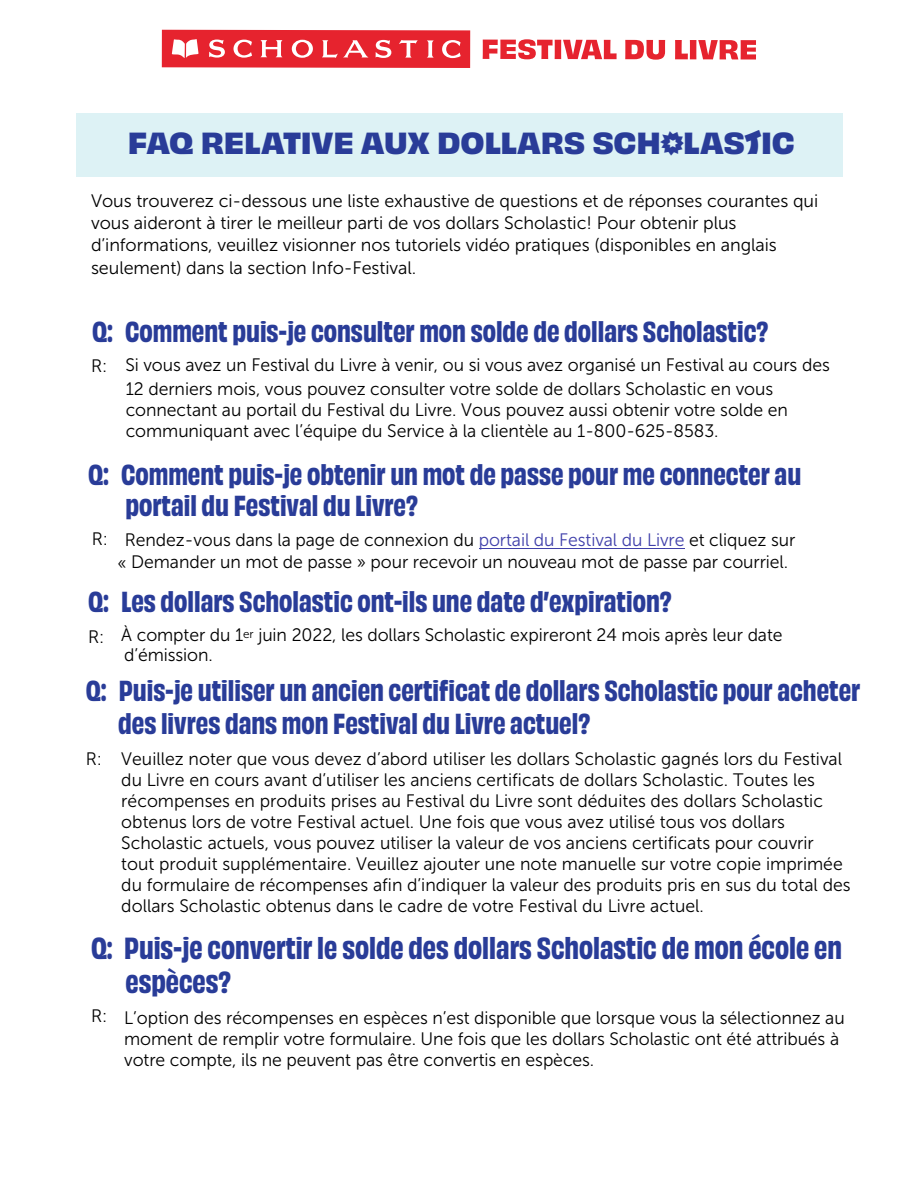
<style>
.page{position:relative;width:918px;height:1188px;background:#fff}
.page>*{position:absolute;margin:0;border:0;box-sizing:border-box;transform-origin:0 0}
.t1{font:700 28.5px/34.2px "Obviously Narw";color:#293c98}
.Body_copy{font:700 28.5px "Obviously";letter-spacing:-.01em;color:#293c98}
.Page_6-7__Container{font:700 27px/30.9px "Obviously Narw";color:#293c98}
.Page_6-7__Container-2{font:18px/21px "Museo Sans 300";letter-spacing:-.005em;color:#000}
.s1{font-family:"Obviously Ruckus";font-weight:400}
.s2{color:#4040aa}
.s3{font-size:27px}
</style>
<div class="page">
<svg style="left:162px;top:30px;width:308px;height:38px;background:#e9444d"></svg>
<svg style="left:483px;top:39px;width:134px;height:20px"></svg>
<svg style="left:625px;top:40px;width:40px;height:20px"></svg>
<svg style="left:675px;top:40px;width:81px;height:20px"></svg>
<div style="left:76px;top:113px;width:766px;height:63px;background:#ddf2f5"></div>
<hr style="left:479px;top:548px;width:205px;height:1px;background:#4040aa">
<p class="Body_copy" style="left:128px;top:120px;width:669px">FAQ RELATIVE AUX DOLLARS <span class="s1">SCHOLASTIC</span></p>
<p class="Page_6-7__Container-2" style="left:91px;top:190px;width:729px;line-height:22.2px">Vous trouverez ci-dessous une liste exhaustive de questions et de réponses courantes qui vous aideront à tirer le meilleur parti de vos dollars Scholastic! Pour obtenir plus d’informations, veuillez visionner nos tutoriels vidéo pratiques (disponibles en anglais seulement) dans la section Info-Festival.</p>
<p class="Page_6-7__Container" style="left:92px;top:313px;width:678px">Q: Comment puis-je consulter mon solde de dollars Scholastic?</p>
<p class="Page_6-7__Container-2" style="left:126px;top:353px;width:706px;line-height:23.7px;text-indent:-35px">R: Si vous avez un Festival du Livre à venir, ou si vous avez organisé un Festival au cours des<br>12 derniers mois, vous pouvez consulter votre solde de dollars Scholastic en vous</p>
<p class="Page_6-7__Container-2" style="left:126px;top:399px;width:664px">connectant au portail du Festival du Livre. Vous pouvez aussi obtenir votre solde en communiquant avec l’équipe du Service à la clientèle au 1-800-625-8583.</p>
<p class="Page_6-7__Container" style="left:125px;top:457px;width:677px;text-indent:-37px">Q: Comment puis-je obtenir un mot de passe pour me connecter au portail du Festival du Livre?</p>
<p class="Page_6-7__Container-2" style="left:117px;top:529px;width:679px;line-height:22px;text-indent:-26px">R: Rendez-vous dans la page de connexion du <span class="s2">portail du Festival du Livre</span> et cliquez sur « Demander un mot de passe » pour recevoir un nouveau mot de passe par courriel.</p>
<p class="Page_6-7__Container" style="left:88px;top:584px;width:585px">Q: Les dollars Scholastic ont-ils une date d’expiration?</p>
<p class="Page_6-7__Container-2" style="left:124px;top:625px;width:660px;line-height:19.8px;text-indent:-36px">R: À compter du 1<sup>er</sup> juin 2022, les dollars Scholastic expireront 24 mois après leur date d’émission.</p>
<h2 class="Page_6-7__Container" style="left:118px;top:673px;width:744px;line-height:32.4px;text-indent:-32px">Q: Puis-je utiliser un ancien certificat de dollars Scholastic pour acheter des livres dans mon Festival du Livre actuel?</h2>
<p class="Page_6-7__Container-2" style="left:121px;top:749px;width:731px;text-indent:-35px">R: Veuillez noter que vous devez d’abord utiliser les dollars Scholastic gagnés lors du Festival du Livre en cours avant d’utiliser les anciens certificats de dollars Scholastic. Toutes les récompenses en produits prises au Festival du Livre sont déduites des dollars Scholastic obtenus lors de votre Festival actuel. Une fois que vous avez utilisé tous vos dollars Scholastic actuels, vous pouvez utiliser la valeur de vos anciens certificats pour couvrir tout produit supplémentaire. Veuillez ajouter une note manuelle sur votre copie imprimée du formulaire de récompenses afin d’indiquer la valeur des produits pris en sus du total des dollars Scholastic obtenus dans le cadre de votre Festival du Livre actuel.</p>
<h1 class="t1" style="left:126px;top:929px;width:718px;text-indent:-34px">Q<span class="s3">:</span> Puis-je convertir le solde des dollars Scholastic de mon école en espèces?</h1>
<p class="Page_6-7__Container-2" style="left:124px;top:1008px;width:722px;text-indent:-33px">R: L’option des récompenses en espèces n’est disponible que lorsque vous la sélectionnez au moment de remplir votre formulaire. Une fois que les dollars Scholastic ont été attribués à votre compte, ils ne peuvent pas être convertis en espèces.</p>
</div>
